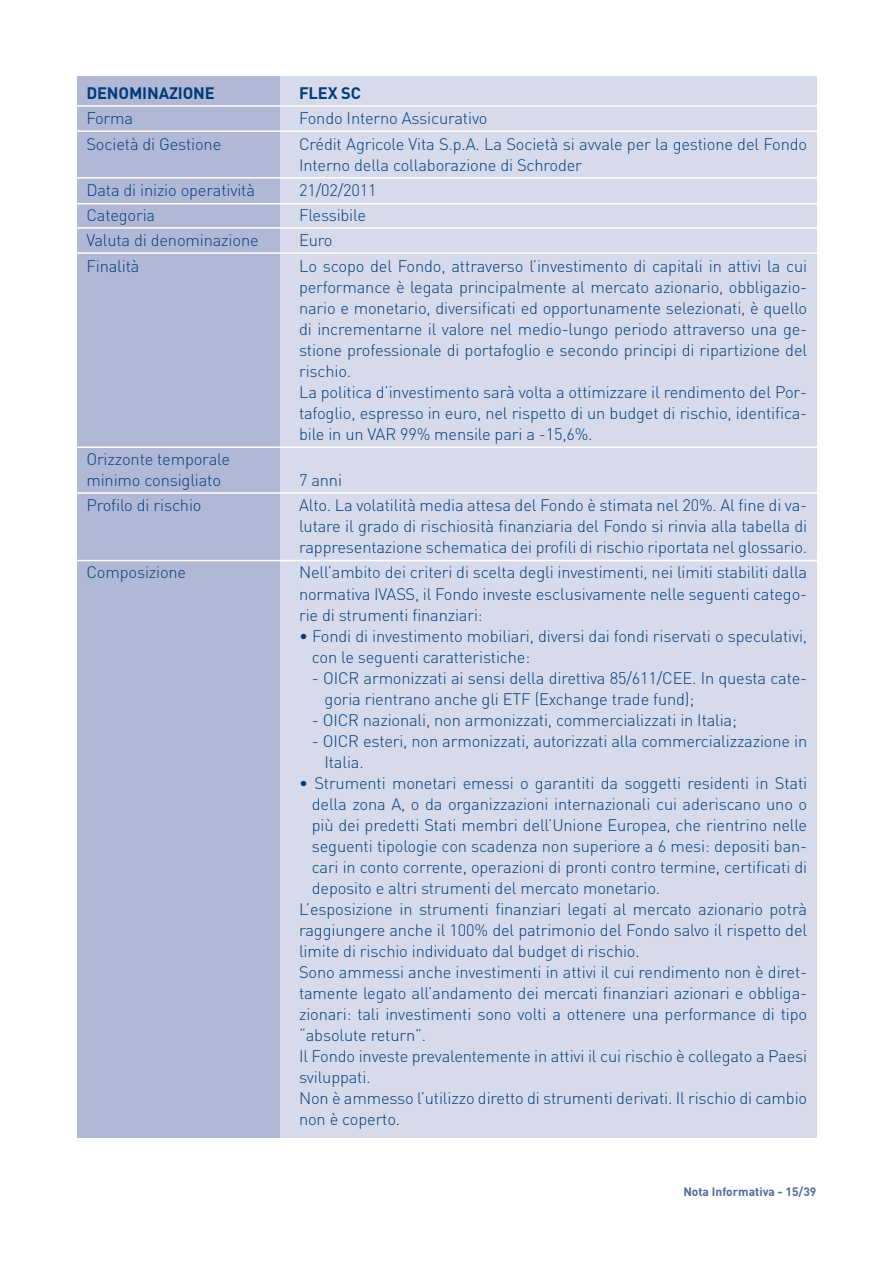
<style>
.page{position:relative;width:893px;height:1263px;background:#fff}
.page>*{position:absolute;margin:0;border:0;box-sizing:border-box;transform-origin:0 0}
.t1{font:300 16.5px/21px "DIN";letter-spacing:-.01em;color:#003d7c}
.t2{font:700 16.5px "DIN";letter-spacing:-.01em;color:#003d7c}
.t3{font:700 12px "DIN";color:#4f69a0}
</style>
<div class="page">
<div style="left:264px;top:77px;width:553px;height:1061px;background:#d7daeb"></div>
<div style="left:77px;top:77px;width:203px;height:1061px;background:#b1b8d6"></div>
<hr style="left:66px;top:130px;width:760px;height:2px;background:#fff">
<hr style="left:66px;top:105px;width:760px;height:2px;background:#fff">
<hr style="left:66px;top:203px;width:760px;height:1px;background:#fff">
<hr style="left:66px;top:227px;width:760px;height:2px;background:#fff">
<hr style="left:66px;top:252px;width:760px;height:2px;background:#fff">
<hr style="left:66px;top:446px;width:760px;height:2px;background:#fff">
<hr style="left:66px;top:492px;width:760px;height:2px;background:#fff">
<hr style="left:66px;top:560px;width:760px;height:1px;background:#fff">
<hr style="left:66px;top:177px;width:760px;height:2px;background:#fff">
<p class="t2" style="left:86px;top:82px;width:130px">DENOMINAZIONE</p>
<p class="t2" style="left:299px;top:82px;width:63px">FLEX SC</p>
<p class="t1" style="left:86px;top:108px;width:48px">Forma</p>
<p class="t1" style="left:299px;top:108px;width:190px">Fondo Interno Assicurativo</p>
<p class="t1" style="left:86px;top:133px;width:136px">Società di Gestione</p>
<p class="t1" style="left:299px;top:133px;width:510px">Crédit Agricole Vita S.p.A. La Società si avvale per la gestione del Fondo<br>Interno della collaborazione di Schroder</p>
<p class="t1" style="left:86px;top:179px;width:170px">Data di inizio operatività</p>
<p class="t1" style="left:299px;top:179px;width:79px">21/02/2011</p>
<p class="t1" style="left:86px;top:205px;width:70px">Categoria</p>
<p class="t1" style="left:299px;top:205px;width:68px">Flessibile</p>
<p class="t1" style="left:86px;top:230px;width:174px">Valuta di denominazione</p>
<p class="t1" style="left:299px;top:230px;width:35px">Euro</p>
<p class="t1" style="left:86px;top:255px;width:55px">Finalità</p>
<p class="t1" style="left:299px;top:255px;width:510px">Lo scopo del Fondo, attraverso l’investimento di capitali in attivi la cui performance è legata principalmente al mercato azionario, obbligazio&shy;nario e monetario, diversificati ed opportunamente selezionati, è quello di incrementarne il valore nel medio-lungo periodo attraverso una ge&shy;stione professionale di portafoglio e secondo principi di ripartizione del rischio.<br>La politica d’investimento sarà volta a ottimizzare il rendimento del Por&shy;tafoglio, espresso in euro, nel rispetto di un budget di rischio, identifica&shy;bile in un VAR 99% mensile pari a -15,6%.</p>
<p class="t1" style="left:86px;top:448px;width:145px">Orizzonte temporale minimo consigliato</p>
<p class="t1" style="left:299px;top:469px;width:44px">7 anni</p>
<p class="t1" style="left:86px;top:495px;width:117px">Profilo di rischio</p>
<p class="t1" style="left:299px;top:495px;width:510px;text-align:justify">Alto. La volatilità media attesa del Fondo è stimata nel 20%. Al fine di va&shy;lutare il grado di rischiosità finanziaria del Fondo si rinvia alla tabella di rappresentazione schematica dei profili di rischio riportata nel glossario.</p>
<p class="t1" style="left:86px;top:562px;width:101px">Composizione</p>
<p class="t1" style="left:299px;top:562px;width:510px;text-align:justify">Nell’ambito dei criteri di scelta degli investimenti, nei limiti stabiliti dalla normativa IVASS, il Fondo investe esclusivamente nelle seguenti catego&shy;rie di strumenti finanziari:</p>
<p class="t1" style="left:312px;top:625px;width:497px;text-indent:-13px">• Fondi di investimento mobiliari, diversi dai fondi riservati o speculativi, con le seguenti caratteristiche:</p>
<p class="t1" style="left:325px;top:667px;width:484px;text-indent:-13px">- OICR armonizzati ai sensi della direttiva 85/611/CEE. In questa cate&shy;goria rientrano anche gli ETF (Exchange trade fund);</p>
<p class="t1" style="left:312px;top:709px;width:427px">- OICR nazionali, non armonizzati, commercializzati in Italia;</p>
<p class="t1" style="left:325px;top:730px;width:484px;text-indent:-13px">- OICR esteri, non armonizzati, autorizzati alla commercializzazione in<br>Italia.</p>
<p class="t1" style="left:299px;top:772px;width:510px">• Strumenti monetari emessi o garantiti da soggetti residenti in Stati</p>
<p class="t1" style="left:312px;top:793px;width:497px">della zona A, o da organizzazioni internazionali cui aderiscano uno o</p>
<p class="t1" style="left:312px;top:814px;width:497px">più dei predetti Stati membri dell’Unione Europea, che rientrino nelle</p>
<p class="t1" style="left:312px;top:835px;width:497px">seguenti tipologie con scadenza non superiore a 6 mesi: depositi ban-</p>
<p class="t1" style="left:312px;top:856px;width:497px">cari in conto corrente, operazioni di pronti contro termine, certificati di</p>
<p class="t1" style="left:312px;top:877px;width:350px">deposito e altri strumenti del mercato monetario.</p>
<p class="t1" style="left:299px;top:898px;width:510px">L’esposizione in strumenti finanziari legati al mercato azionario potrà</p>
<p class="t1" style="left:299px;top:919px;width:510px">raggiungere anche il 100% del patrimonio del Fondo salvo il rispetto del</p>
<p class="t1" style="left:299px;top:940px;width:342px">limite di rischio individuato dal budget di rischio.</p>
<p class="t1" style="left:299px;top:961px;width:510px">Sono ammessi anche investimenti in attivi il cui rendimento non è diret-</p>
<p class="t1" style="left:299px;top:982px;width:510px">tamente legato all’andamento dei mercati finanziari azionari e obbliga-</p>
<p class="t1" style="left:299px;top:1003px;width:510px">zionari: tali investimenti sono volti a ottenere una performance di tipo</p>
<p class="t1" style="left:299px;top:1024px;width:129px">“absolute return”.</p>
<p class="t1" style="left:299px;top:1045px;width:510px">Il Fondo investe prevalentemente in attivi il cui rischio è collegato a Paesi</p>
<p class="t1" style="left:299px;top:1066px;width:73px">sviluppati.</p>
<p class="t1" style="left:299px;top:1087px;width:510px">Non è ammesso l’utilizzo diretto di strumenti derivati. Il rischio di cambio</p>
<p class="t1" style="left:299px;top:1108px;width:103px">non è coperto.</p>
<p class="t3" style="left:683px;top:1184px;width:135px">Nota Informativa - 15/39</p>
</div>
